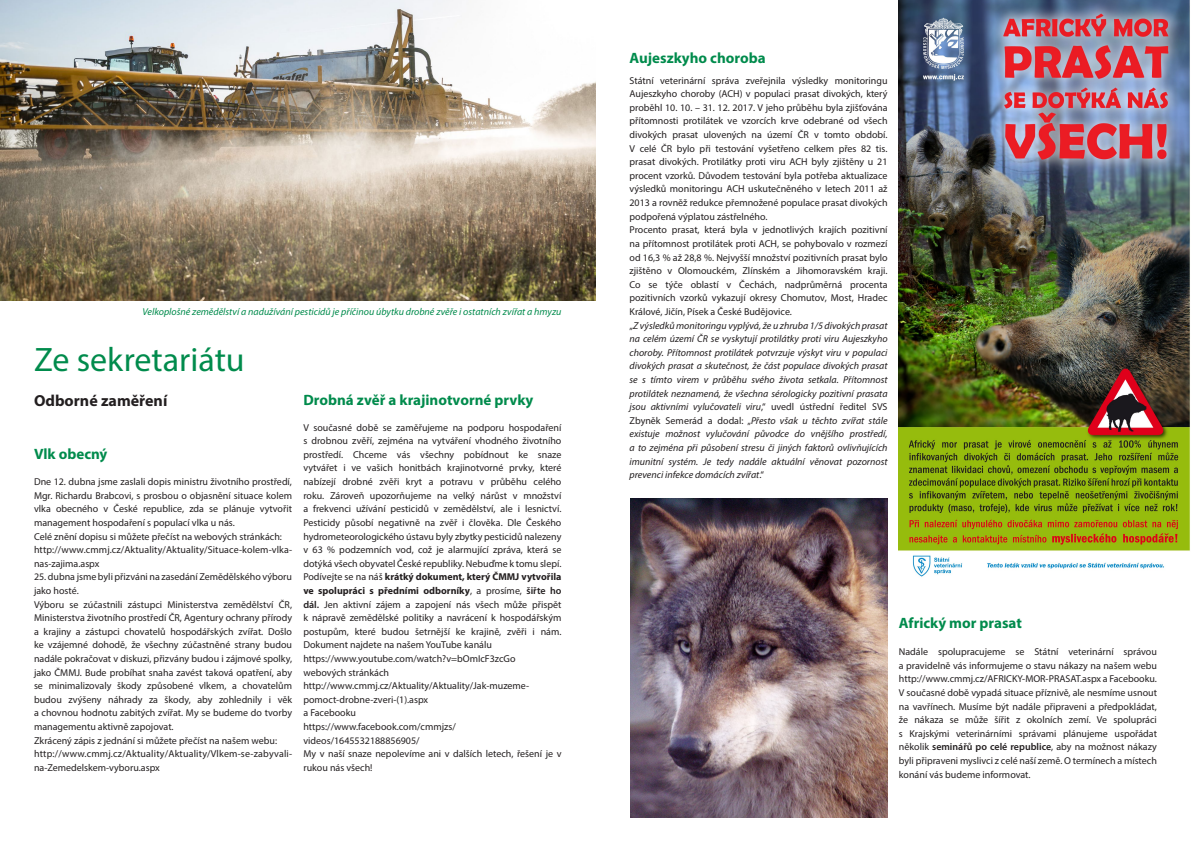
<style>
.page{position:relative;width:1191px;height:842px;background:#fff}
.page>*{position:absolute;margin:0;border:0;box-sizing:border-box;transform-origin:0 0}
.Nadpis_01{font:34px "Myriad Pro";color:#008b4c}
.Nadpis_03{font:700 16px "Myriad Pro";color:#231f20}
.Nadpis_04{font:700 15px "Myriad Pro";color:#008b4c}
.Text_zakladni_ucari{font:10px/13.6px "Myriad Pro";color:#231f20;text-align:justify}
.Text_zakladni_ucari-2{font:italic 10px/13.6px "Myriad Pro";color:#231f20;text-align:justify}
.Popiska{font:italic 10px "Myriad Pro";color:#008b4c}
.Text_zakladni_ucari-3{font:10px/13.6px "Myriad Pro";letter-spacing:.02em;color:#231f20}
.s1{font-weight:700}
.s2{font-weight:600}
.s3{font-style:normal}
</style>
<div class="page">
<img style="left:899px;top:0;width:291px;height:577px">
<img style="left:0;top:0;width:595px;height:300px">
<img style="left:630px;top:499px;width:257px;height:319px">
<p class="Popiska" style="left:142px;top:305px;width:420px">Velkoplošné zemědělství a nadužívání pesticidů je příčinou úbytku drobné zvěře i ostatních zvířat a hmyzu</p>
<p class="Nadpis_01" style="left:34px;top:338px;width:212px">Ze sekretariátu</p>
<p class="Nadpis_03" style="left:34px;top:390px;width:135px">Odborné zaměření</p>
<p class="Nadpis_04" style="left:34px;top:444px;width:75px">Vlk obecný</p>
<p class="Text_zakladni_ucari" style="left:34px;top:475px;width:259px">Dne 12. dubna jsme zaslali dopis ministru životního prostředí, Mgr. Richardu Brabcovi, s prosbou o objasnění situace kolem vlka obecného v České republice, zda se plánuje vytvořit management hospodaření s populací vlka u nás.</p>
<p class="Text_zakladni_ucari" style="left:34px;top:529px;width:249px">Celé znění dopisu si můžete přečíst na webových stránkách:</p>
<p class="Text_zakladni_ucari" style="left:34px;top:543px;width:260px">http://www.cmmj.cz/Aktuality/Aktuality/Situace-kolem-vlka&shy;nas-zajima.aspx</p>
<p class="Text_zakladni_ucari" style="left:34px;top:570px;width:259px">25. dubna jsme byli přizváni na zasedání Zemědělského výboru jako hosté.</p>
<p class="Text_zakladni_ucari" style="left:34px;top:597px;width:259px">Výboru se zúčastnili zástupci Ministerstva zemědělství ČR, Ministerstva životního prostředí ČR, Agentury ochrany přírody a krajiny a zástupci chovatelů hospodářských zvířat. Došlo ke vzájemné dohodě, že všechny zúčastněné strany budou nadále pokračovat v diskuzi, přizvány budou i zájmové spolky, jako ČMMJ. Bude probíhat snaha zavést taková opatření, aby se minimalizovaly škody způsobené vlkem, a chovatelům budou zvýšeny náhrady za škody, aby zohlednily i věk a chovnou hodnotu zabitých zvířat. My se budeme do tvorby managementu aktivně zapojovat.</p>
<p class="Text_zakladni_ucari" style="left:34px;top:733px;width:244px">Zkrácený zápis z jednání si můžete přečíst na našem webu:</p>
<p class="Text_zakladni_ucari-3" style="left:34px;top:747px;width:260px">http://www.cmmj.cz/Aktuality/Aktuality/Vlkem-se-zabyvali&shy;na-Zemedelskem-vyboru.aspx</p>
<p class="Nadpis_04" style="left:303px;top:390px;width:231px">Drobná zvěř a krajinotvorné prvky</p>
<p class="Text_zakladni_ucari" style="left:303px;top:420px;width:259px">V současné době se zaměřujeme na podporu hospodaření s drobnou zvěří, zejména na vytváření vhodného životního prostředí. Chceme vás všechny pobídnout ke snaze vytvářet i ve vašich honitbách krajinotvorné prvky, které nabízejí drobné zvěři kryt a potravu v průběhu celého roku. Zároveň upozorňujeme na velký nárůst v množství a frekvenci užívání pesticidů v zemědělství, ale i lesnictví.<br>Pesticidy působí negativně na zvěř i člověka. Dle Českého hydrometeorologického ústavu byly zbytky pesticidů nalezeny v 63 % podzemních vod, což je alarmující zpráva, která se dotýká všech obyvatel České republiky. Nebuďme k tomu slepí.<br>Podívejte se na náš <span class="s1">krátký dokument, který ČMMJ vytvořila ve spolupráci s předními odborníky</span>, a prosíme, <span class="s2">šiřte ho dál.</span> Jen aktivní zájem a zapojení nás všech může přispět k nápravě zemědělské politiky a navrácení k hospodářským postupům, které budou šetrnější ke krajině, zvěři i nám.<br>Dokument najdete na našem YouTube kanálu</p>
<p class="Text_zakladni_ucari" style="left:303px;top:652px;width:214px">https://www.youtube.com/watch?v=bOmIcF3zcGo</p>
<p class="Text_zakladni_ucari" style="left:303px;top:665px;width:87px">webových stránkách</p>
<p class="Text_zakladni_ucari" style="left:303px;top:679px;width:227px">http://www.cmmj.cz/Aktuality/Aktuality/Jak-muzeme&shy;pomoct-drobne-zveri-(1).aspx</p>
<p class="Text_zakladni_ucari" style="left:303px;top:706px;width:54px">a Facebooku</p>
<p class="Text_zakladni_ucari" style="left:303px;top:720px;width:154px">https://www.facebook.com/cmmjzs/ videos/1645532188856905/</p>
<p class="Text_zakladni_ucari" style="left:303px;top:747px;width:259px">My v naší snaze nepolevíme ani v dalších letech, řešení je v rukou nás všech!</p>
<p class="Nadpis_04" style="left:629px;top:48px;width:138px">Aujeszkyho choroba</p>
<p class="Text_zakladni_ucari" style="left:629px;top:73px;width:259px">Státní veterinární správa zveřejnila výsledky monitoringu Aujeszkyho choroby (ACH) v populaci prasat divokých, který proběhl 10. 10. – 31. 12. 2017. V jeho průběhu byla zjišťována přítomnosti protilátek ve vzorcích krve odebrané od všech divokých prasat ulovených na území ČR v tomto období.<br>V celé ČR bylo při testování vyšetřeno celkem přes 82 tis. prasat divokých. Protilátky proti viru ACH byly zjištěny u 21 procent vzorků. Důvodem testování byla potřeba aktualizace výsledků monitoringu ACH uskutečněného v letech 2011 až 2013 a rovněž redukce přemnožené populace prasat divokých podpořená výplatou zástřelného.</p>
<p class="Text_zakladni_ucari" style="left:629px;top:223px;width:259px">Procento prasat, která byla v jednotlivých krajích pozitivní na přítomnost protilátek proti ACH, se pohybovalo v rozmezí od 16,3 % až 28,8 %. Nejvyšší množství pozitivních prasat bylo zjištěno v Olomouckém, Zlínském a Jihomoravském kraji.<br>Co se týče oblastí v Čechách, nadprůměrná procenta pozitivních vzorků vykazují okresy Chomutov, Most, Hradec Králové, Jičín, Písek a České Budějovice.</p>
<p class="Text_zakladni_ucari-2" style="left:629px;top:318px;width:259px"><span class="s3">„</span>Z výsledků monitoringu vyplývá, že u zhruba 1/5 divokých prasat na celém území ČR se vyskytují protilátky proti viru Aujeszkyho choroby. Přítomnost protilátek potvrzuje výskyt viru v populaci divokých prasat a skutečnost, že část populace divokých prasat se s tímto virem v průběhu svého života setkala. Přítomnost protilátek neznamená, že všechna sérologicky pozitivní prasata jsou aktivními vylučovateli viru<span class="s3">,“ uvedl ústřední ředitel SVS Zbyněk Semerád a dodal: „</span>Přesto však u těchto zvířat stále existuje možnost vylučování původce do vnějšího prostředí, a to zejména při působení stresu či jiných faktorů ovlivňujících imunitní systém. Je tedy nadále aktuální věnovat pozornost prevenci infekce domácích zvířat<span class="s3">.“</span></p>
<p class="Nadpis_04" style="left:899px;top:613px;width:124px">Africký mor prasat</p>
<p class="Text_zakladni_ucari" style="left:899px;top:645px;width:259px">Nadále spolupracujeme se Státní veterinární správou a pravidelně vás informujeme o stavu nákazy na našem webu http://www.cmmj.cz/AFRICKY-MOR-PRASAT.aspx a Facebooku.<br>V současné době vypadá situace příznivě, ale nesmíme usnout na vavřínech. Musíme být nadále připraveni a předpokládat, že nákaza se může šířit z okolních zemí. Ve spolupráci s Krajskými veterinárními správami plánujeme uspořádat několik <span class="s2">seminářů po celé republice</span>, aby na možnost nákazy byli připraveni myslivci z celé naší země. O termínech a místech konání vás budeme informovat.</p>
</div>
